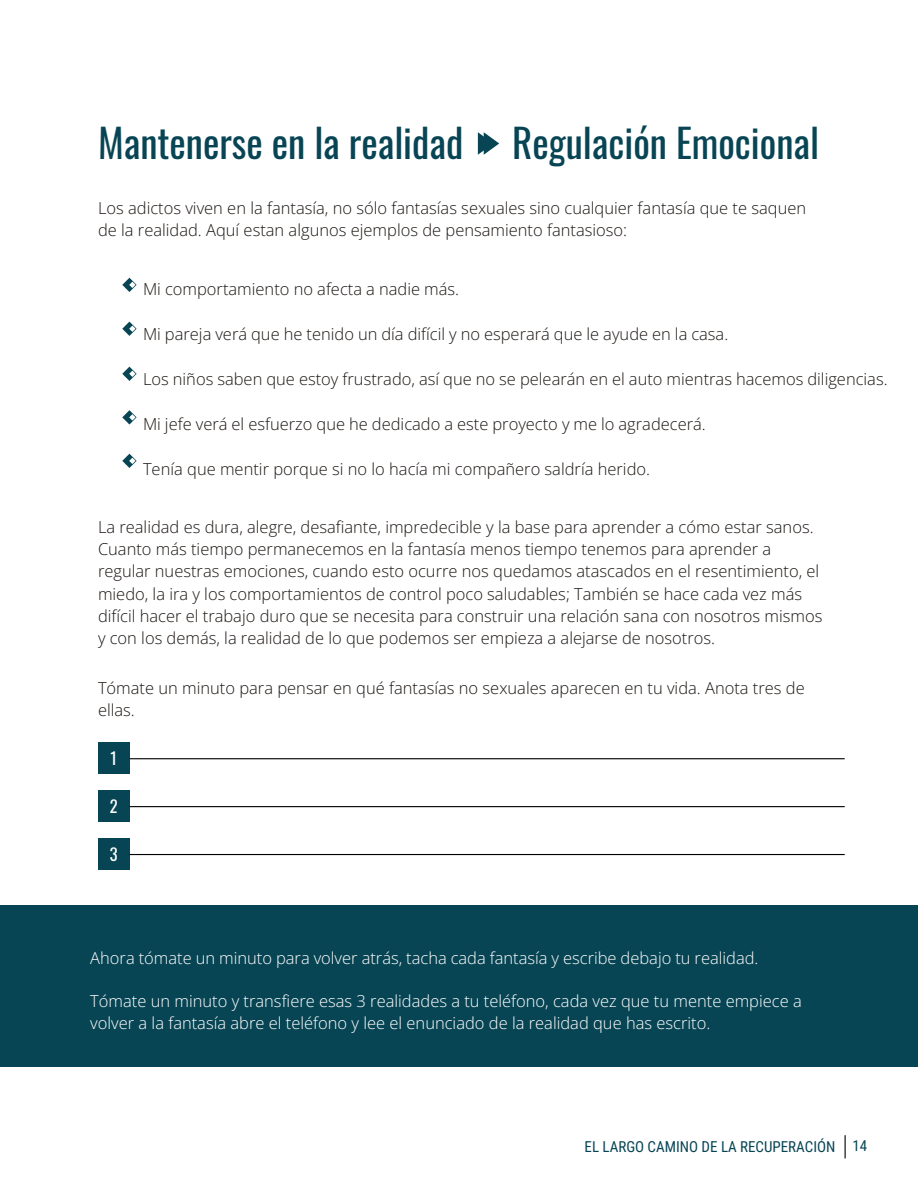
<style>
.page{position:relative;width:918px;height:1188px;background:#fff}
.page>*{position:absolute;margin:0;border:0;box-sizing:border-box;transform-origin:0 0}
.t1{font:39px "Oswald";color:#084554}
.t2{font:300 16.5px/22.4px "Open Sans";color:#1a1512}
.t3{font:300 16.5px/21.6px "Open Sans";color:#fff}
.t4{font:16.5px "Oswald";color:#fff}
.t5{font:15px "Roboto Condensed";color:#084554}
</style>
<div class="page">
<svg style="left:845px;top:1136px;width:1px;height:22px"></svg>
<svg style="left:122px;top:278px;width:15px;height:14px"></svg>
<svg style="left:122px;top:322px;width:15px;height:14px"></svg>
<svg style="left:122px;top:367px;width:15px;height:14px"></svg>
<svg style="left:122px;top:410px;width:15px;height:15px"></svg>
<svg style="left:122px;top:454px;width:15px;height:14px"></svg>
<div style="left:98px;top:742px;width:32px;height:32px;background:#084554"></div>
<hr style="left:130px;top:758px;width:714px;height:1px;background:#000">
<div style="left:98px;top:790px;width:32px;height:32px;background:#084554"></div>
<hr style="left:130px;top:806px;width:714px;height:1px;background:#000">
<div style="left:98px;top:838px;width:32px;height:32px;background:#084554"></div>
<hr style="left:130px;top:854px;width:714px;height:1px;background:#000">
<div style="left:0;top:905px;width:918px;height:162px;background:#084554"></div>
<svg style="left:478px;top:132px;width:21px;height:23px"></svg>
<p class="t1" style="left:98px;top:116px;width:367px">Mantenerse en la realidad</p>
<p class="t1" style="left:512px;top:116px;width:308px">Regulación Emocional</p>
<p class="t2" style="left:98px;top:197px;width:710px;line-height:21.6px">Los adictos viven en la fantasía, no sólo fantasías sexuales sino cualquier fantasía que te saquen de la realidad. Aquí estan algunos ejemplos de pensamiento fantasioso:</p>
<p class="t2" style="left:143px;top:278px;width:318px">Mi comportamiento no afecta a nadie más.</p>
<p class="t2" style="left:143px;top:323px;width:587px">Mi pareja verá que he tenido un día difícil y no esperará que le ayude en la casa.</p>
<p class="t2" style="left:143px;top:368px;width:746px">Los niños saben que estoy frustrado, así que no se pelearán en el auto mientras hacemos diligencias.</p>
<p class="t2" style="left:143px;top:413px;width:564px">Mi jefe verá el esfuerzo que he dedicado a este proyecto y me lo agradecerá.</p>
<p class="t2" style="left:143px;top:458px;width:509px">Tenía que mentir porque si no lo hacía mi compañero saldría herido.</p>
<p class="t2" style="left:98px;top:515px;width:726px">La realidad es dura, alegre, desafiante, impredecible y la base para aprender a cómo estar sanos.<br>Cuanto más tiempo permanecemos en la fantasía menos tiempo tenemos para aprender a regular nuestras emociones, cuando esto ocurre nos quedamos atascados en el resentimiento, el miedo, la ira y los comportamientos de control poco saludables; También se hace cada vez más difícil hacer el trabajo duro que se necesita para construir una relación sana con nosotros mismos y con los demás, la realidad de lo que podemos ser empieza a alejarse de nosotros.</p>
<p class="t2" style="left:98px;top:677px;width:708px;line-height:21.6px">Tómate un minuto para pensar en qué fantasías no sexuales aparecen en tu vida. Anota tres de ellas.</p>
<p class="t4" style="left:110px;top:745px;width:8px">1</p>
<p class="t4" style="left:110px;top:793px;width:9px">2</p>
<p class="t4" style="left:110px;top:841px;width:9px">3</p>
<p class="t3" style="left:90px;top:947px;width:670px">Ahora tómate un minuto para volver atrás, tacha cada fantasía y escribe debajo tu realidad.</p>
<p class="t3" style="left:90px;top:990px;width:713px">Tómate un minuto y transfiere esas 3 realidades a tu teléfono, cada vez que tu mente empiece a volver a la fantasía abre el teléfono y lee el enunciado de la realidad que has escrito.</p>
<p class="t5" style="left:585px;top:1136px;width:252px">EL LARGO CAMINO DE LA RECUPERACIÓN</p>
<p class="t5" style="left:853px;top:1138px;width:16px">14</p>
</div>
